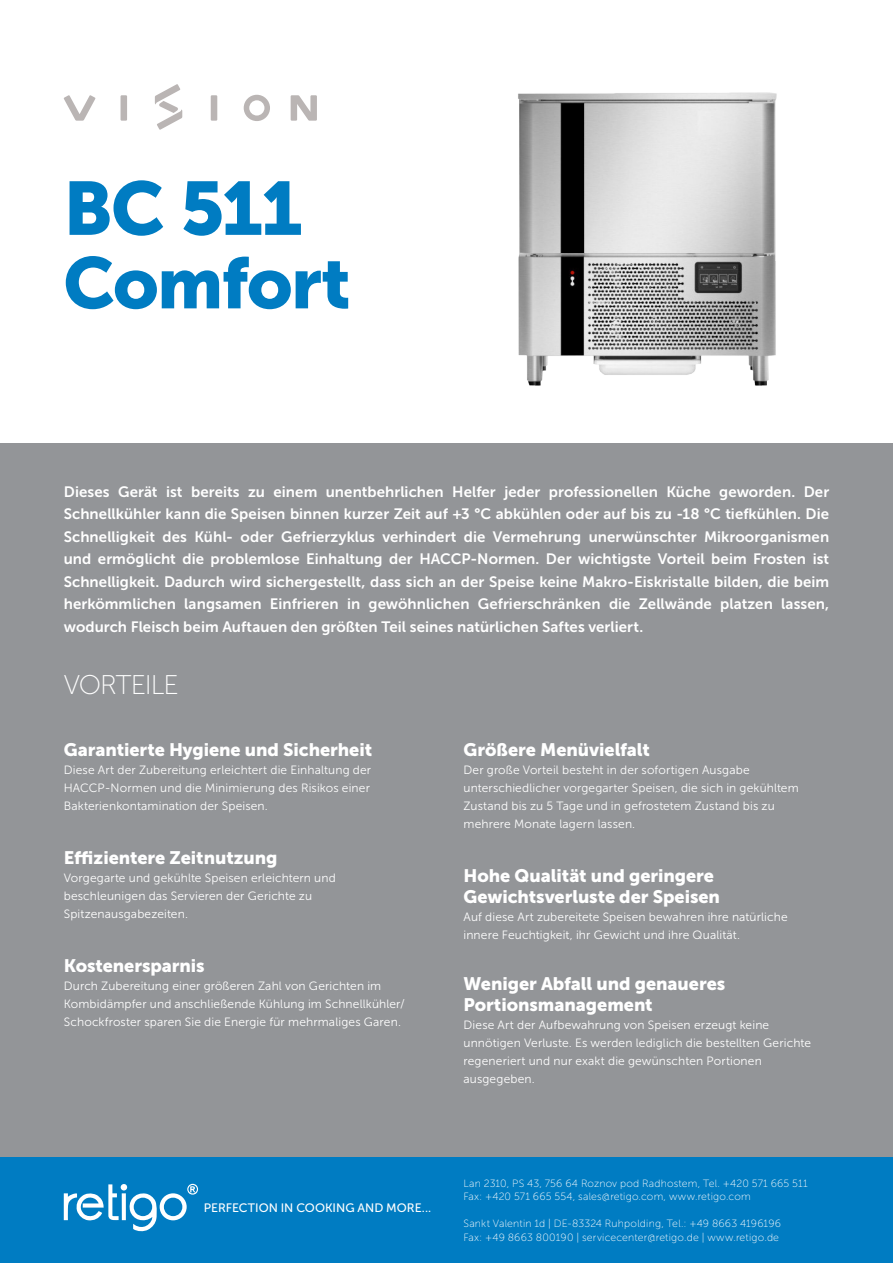
<style>
.page{position:relative;width:893px;height:1263px;background:#fff}
.page>*{position:absolute;margin:0;border:0;box-sizing:border-box;transform-origin:0 0}
.t1{font:75px "Museo Sans 900";color:#007cc2}
.t2{font:72px "Museo Sans 900";letter-spacing:-.025em;color:#007cc2}
.t3{font:27px "Museo Sans 100";letter-spacing:-.035em;color:#fff}
.M_nadpis{font:18px/21px "Museo Sans 900";letter-spacing:-.005em;color:#fff}
.perex{font:15px/22.5px "Museo Sans 700";letter-spacing:.005em;color:#fff;text-align:justify}
.t4{font:12.15px "Museo Sans 500";color:#fff}
.M_nadpis-2{font:12px/18px "Museo Sans 300";letter-spacing:.01em;color:#fff}
.P1{font:12px/18px "Museo Sans 300";letter-spacing:.01em;color:#fff}
.t5{font:10.5px/13.5px "Museo Sans 100";letter-spacing:.015em;color:#fff}
</style>
<div class="page">
<div style="left:0;top:1157px;width:893px;height:106px;background:#007cc2"></div>
<svg style="left:64px;top:1184px;width:134px;height:48px"></svg>
<svg style="left:244px;top:95px;width:26px;height:26px"></svg>
<svg style="left:155px;top:84px;width:27px;height:46px"></svg>
<svg style="left:64px;top:95px;width:32px;height:26px"></svg>
<div style="left:211px;top:95px;width:6px;height:26px;background:#bab5b4"></div>
<div style="left:121px;top:95px;width:6px;height:26px;background:#bab5b4"></div>
<svg style="left:291px;top:95px;width:26px;height:26px"></svg>
<img style="left:518px;top:92px;width:259px;height:294px">
<div style="left:0;top:443px;width:893px;height:714px;background:#939598"></div>
<h1 class="t1" style="left:63px;top:166px;width:241px">BC 511</h1>
<h1 class="t2" style="left:63px;top:242px;width:289px">Comfort</h1>
<p class="perex" style="left:64px;top:480px;width:767px">Dieses Gerät ist bereits zu einem unentbehrlichen Helfer jeder professionellen Küche geworden. Der Schnellkühler kann die Speisen binnen kurzer Zeit auf +3 °C abkühlen oder auf bis zu -18 °C tiefkühlen. Die Schnelligkeit des Kühl- oder Gefrierzyklus verhindert die Vermehrung unerwünschter Mikroorganismen und ermöglicht die problemlose Einhaltung der HACCP-Normen. Der wichtigste Vorteil beim Frosten ist Schnelligkeit. Dadurch wird sichergestellt, dass sich an der Speise keine Makro-Eiskristalle bilden, die beim herkömmlichen langsamen Einfrieren in gewöhnlichen Gefrierschränken die Zellwände platzen lassen, wodurch Fleisch beim Auftauen den größten Teil seines natürlichen Saftes verliert.</p>
<h2 class="t3" style="left:64px;top:670px;width:117px">VORTEILE</h2>
<p class="M_nadpis" style="left:64px;top:739px;width:310px">Garantierte Hygiene und Sicherheit</p>
<p class="P1" style="left:64px;top:761px;width:309px;text-align:justify">Diese Art der Zubereitung erleichtert die Einhaltung der HACCP-Normen und die Minimierung des Risikos einer Bakterienkontamination der Speisen.</p>
<p class="M_nadpis" style="left:64px;top:847px;width:215px">Effizientere Zeitnutzung</p>
<p class="P1" style="left:64px;top:869px;width:274px">Vorgegarte und gekühlte Speisen erleichtern und beschleunigen das Servieren der Gerichte zu<br>Spitzenausgabezeiten.</p>
<p class="M_nadpis" style="left:64px;top:955px;width:142px">Kostenersparnis</p>
<p class="P1" style="left:64px;top:977px;width:343px">Durch Zubereitung einer größeren Zahl von Gerichten im<br>Kombidämpfer und anschließende Kühlung im Schnellkühler/<br>Schockfroster sparen Sie die Energie für mehrmaliges Garen.</p>
<p class="M_nadpis" style="left:463px;top:739px;width:188px">Größere Menüvielfalt</p>
<p class="M_nadpis-2" style="left:463px;top:761px;width:337px">Der große Vorteil besteht in der sofortigen Ausgabe unterschiedlicher vorgegarter Speisen, die sich in gekühltem Zustand bis zu 5 Tage und in gefrostetem Zustand bis zu mehrere Monate lagern lassen.</p>
<p class="M_nadpis" style="left:463px;top:865px;width:258px">Hohe Qualität und geringere<br>Gewichtsverluste der Speisen</p>
<p class="M_nadpis-2" style="left:463px;top:908px;width:326px">Auf diese Art zubereitete Speisen bewahren ihre natürliche innere Feuchtigkeit, ihr Gewicht und ihre Qualität.</p>
<p class="M_nadpis" style="left:463px;top:973px;width:263px">Weniger Abfall und genaueres<br>Portionsmanagement</p>
<p class="M_nadpis-2" style="left:463px;top:1016px;width:349px">Diese Art der Aufbewahrung von Speisen erzeugt keine unnötigen Verluste. Es werden lediglich die bestellten Gerichte regeneriert und nur exakt die gewünschten Portionen ausgegeben.</p>
<p class="t4" style="left:204px;top:1201px;width:229px">PERFECTION IN COOKING AND MORE...</p>
<p class="t5" style="left:463px;top:1176px;width:346px">Lan 2310, PS 43, 756 64 Roznov pod Radhostem, Tel. +420 571 665 511<br>Fax: +420 571 665 554, sales@retigo.com, www.retigo.com</p>
<p class="t5" style="left:463px;top:1217px;width:319px">Sankt Valentin 1d | DE-83324 Ruhpolding, Tel.: +49 8663 4196196<br>Fax: +49 8663 800190 | servicecenter@retigo.de | www.retigo.de</p>
</div>
